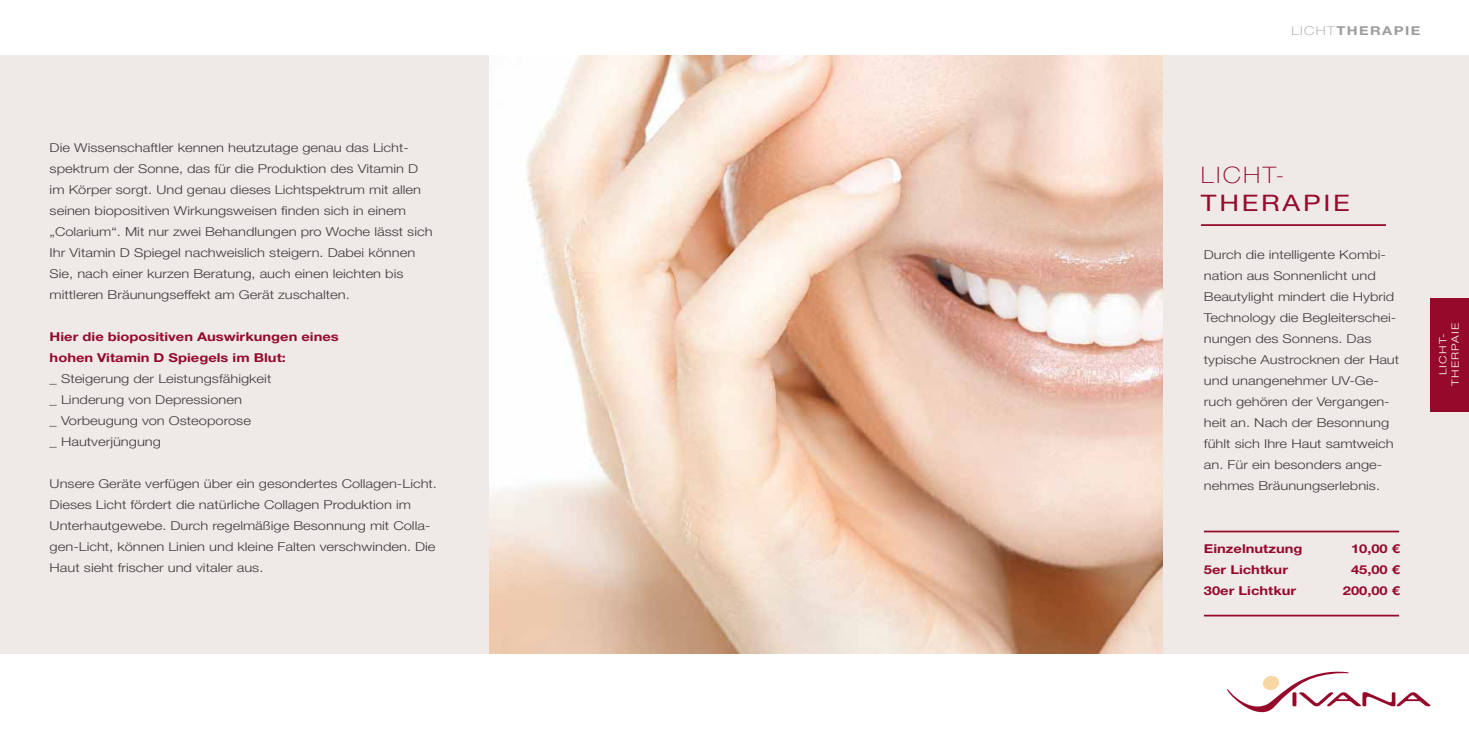
<style>
.page{position:relative;width:1469px;height:735px;background:#fff}
.page>*{position:absolute;margin:0;border:0;box-sizing:border-box;transform-origin:0 0}
.t1{font:22.75px "Helvetica Neue";letter-spacing:.1em;color:#950a2b;scale:1.2 1}
.t2{font:100 22.75px "Helvetica Neue";letter-spacing:.09em;color:#950a2b;scale:1.13 1}
.t3{font:300 12.25px/21px "Helvetica Neue";color:#3c3c3b;scale:1.2 1}
.t4{font:700 12.25px/21px "Helvetica Neue";color:#950a2b;scale:1.2 1}
.t5{font:700 12.25px "Helvetica Neue LT Std";color:#950a2b;scale:1.2 1}
.t6{font:700 12.25px "Helvetica Neue";letter-spacing:.1em;color:#9d9d9c;scale:1.2 1}
.t7{font:300 9.97px/12.1px "Helvetica Neue";letter-spacing:.1em;color:#fff;text-align:center;scale:1.2 1}
.s1{font-weight:100}
</style>
<div class="page">
<div style="left:0;top:55px;width:1468px;height:598px;background:#efeae8"></div>
<svg style="left:1227px;top:671px;width:203px;height:42px"></svg>
<img style="left:489px;top:55px;width:673px;height:598px">
<div style="left:1430px;top:297px;width:38px;height:114px;background:#950a2b"></div>
<hr style="left:1200px;top:224px;width:185px;height:2px;background:#950a2b">
<hr style="left:1203px;top:530px;width:196px;height:2px;background:#950a2b">
<hr style="left:1203px;top:614px;width:196px;height:2px;background:#950a2b">
<p class="t3" style="left:50px;top:136px;width:321px">Die Wissenschaftler kennen heutzutage genau das Licht&shy;spektrum der Sonne, das für die Produktion des Vitamin D im Körper sorgt. Und genau dieses Lichtspektrum mit allen seinen biopositiven Wirkungsweisen finden sich in einem „Colarium“. Mit nur zwei Behandlungen pro Woche lässt sich Ihr Vitamin D Spiegel nachweislich steigern. Dabei können Sie, nach einer kurzen Beratung, auch einen leichten bis mittleren Bräunungseffekt am Gerät zuschalten.</p>
<p class="t4" style="left:50px;top:325px;width:242px">Hier die biopositiven Auswirkungen eines hohen Vitamin D Spiegels im Blut:</p>
<p class="t3" style="left:50px;top:367px;width:186px">_ Steigerung der Leistungsfähigkeit _ Linderung von Depressionen<br>_ Vorbeugung von Osteoporose<br>_ Hautverjüngung</p>
<p class="t3" style="left:50px;top:472px;width:324px">Unsere Geräte verfügen über ein gesondertes Collagen-Licht.<br>Dieses Licht fördert die natürliche Collagen Produktion im Unterhautgewebe. Durch regelmäßige Besonnung mit Colla&shy;gen-Licht, können Linien und kleine Falten verschwinden. Die Haut sieht frischer und vitaler aus.</p>
<p class="t6" style="left:1291px;top:23px;width:109px"><span class="s1">LICHT</span>THERAPIE</p>
<h1 class="t2" style="left:1200px;top:162px;width:76px">LICHT-</h1>
<h1 class="t1" style="left:1200px;top:189px;width:126px">THERAPIE</h1>
<p class="t3" style="left:1203px;top:244px;width:164px">Durch die intelligente Kombi&shy;nation aus Sonnenlicht und<br>Beautylight mindert die Hybrid<br>Technology die Begleiterschei&shy;nungen des Sonnens. Das typische Austrocknen der Haut und unangenehmer UV-Ge&shy;ruch gehören der Vergangen&shy;heit an. Nach der Besonnung fühlt sich Ihre Haut samtweich an. Für ein besonders ange&shy;nehmes Bräunungserlebnis.</p>
<p class="t4" style="left:1203px;top:538px;width:84px">Einzelnutzung</p>
<p class="t5" style="left:1350px;top:541px;width:42px">10,00 €</p>
<p class="t4" style="left:1203px;top:559px;width:72px">5er Lichtkur</p>
<p class="t5" style="left:1350px;top:562px;width:42px">45,00 €</p>
<p class="t4" style="left:1203px;top:580px;width:78px">30er Lichtkur</p>
<p class="t5" style="left:1342px;top:583px;width:49px">200,00 €</p>
<p class="t7" style="left:1436px;top:386px;width:54px;rotate:-90deg">LICHT-<br>THERPAIE</p>
</div>
